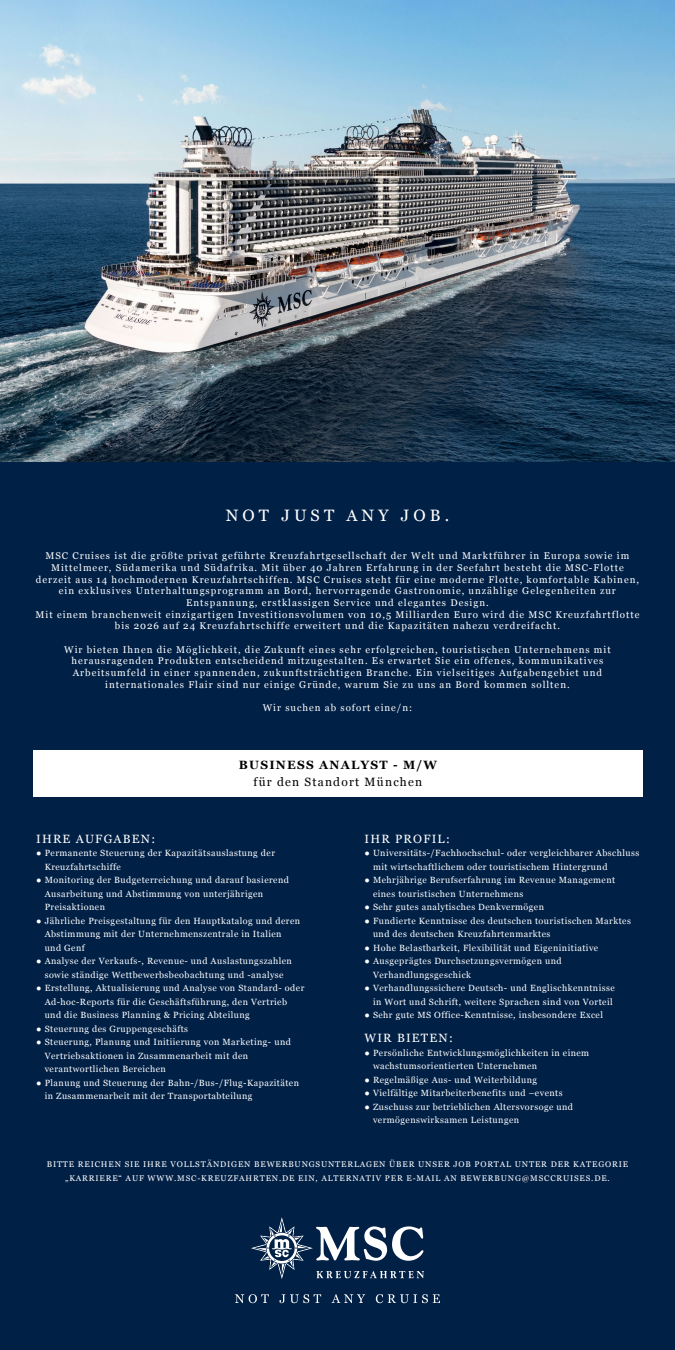
<style>
.page{position:relative;width:675px;height:1350px;background:#fff}
.page>*{position:absolute;margin:0;border:0;box-sizing:border-box;transform-origin:0 0}
.t1{font:16.5px "Georgia";letter-spacing:.25em;color:#fff}
.t2{font:12px "Georgia";letter-spacing:.1em;color:#fff}
.t3{font:12px "Georgia";letter-spacing:.1em;color:#000}
.t4{font:700 12px "Georgia";letter-spacing:.1em;color:#000}
.t5{font:9.75px/11.7px "Georgia";letter-spacing:.1em;color:#fff;text-align:center}
.t6{font:9px/13.5px "Georgia";letter-spacing:.05em;color:#fff}
.t7{font:8.25px/13.5px "Georgia";letter-spacing:.1em;color:#fff;text-align:center}
</style>
<div class="page">
<div style="left:0;top:462px;width:675px;height:888px;background:#002046"></div>
<img style="left:0;top:0;width:675px;height:462px">
<svg style="left:235px;top:1294px;width:34px;height:9px"></svg>
<svg style="left:279px;top:1294px;width:42px;height:9px"></svg>
<svg style="left:331px;top:1294px;width:34px;height:9px"></svg>
<svg style="left:376px;top:1294px;width:64px;height:9px"></svg>
<svg style="left:251px;top:1217px;width:173px;height:62px"></svg>
<div style="left:33px;top:750px;width:610px;height:47px;background:#fff"></div>
<p class="t1" style="left:226px;top:503px;width:225px">NOT JUST ANY JOB.</p>
<p class="t5" style="left:36px;top:550px;width:605px">MSC Cruises ist die größte privat geführte Kreuzfahrtgesellschaft der Welt und Marktführer in Europa sowie im Mittelmeer, Südamerika und Südafrika. Mit über 40 Jahren Erfahrung in der Seefahrt besteht die MSC-Flotte derzeit aus 14 hochmodernen Kreuzfahrtschiffen. MSC Cruises steht für eine moderne Flotte, komfortable Kabinen, ein exklusives Unterhaltungsprogramm an Bord, hervorragende Gastronomie, unzählige Gelegenheiten zur Entspannung, erstklassigen Service und elegantes Design.</p>
<p class="t5" style="left:36px;top:608px;width:605px">Mit einem branchenweit einzigartigen Investitionsvolumen von 10,5 Milliarden Euro wird die MSC Kreuzfahrtflotte bis 2026 auf 24 Kreuzfahrtschiffe erweitert und die Kapazitäten nahezu verdreifacht.</p>
<p class="t5" style="left:64px;top:643px;width:548px">Wir bieten Ihnen die Möglichkeit, die Zukunft eines sehr erfolgreichen, touristischen Unternehmens mit herausragenden Produkten entscheidend mitzugestalten. Es erwartet Sie ein offenes, kommunikatives Arbeitsumfeld in einer spannenden, zukunftsträchtigen Branche. Ein vielseitiges Aufgabengebiet und internationales Flair sind nur einige Gründe, warum Sie zu uns an Bord kommen sollten.</p>
<p class="t5" style="left:263px;top:702px;width:151px">Wir suchen ab sofort eine/n:</p>
<p class="t4" style="left:239px;top:756px;width:200px">BUSINESS ANALYST - M/W</p>
<p class="t3" style="left:254px;top:773px;width:170px">für den Standort München</p>
<p class="t2" style="left:36px;top:830px;width:120px">IHRE AUFGABEN:</p>
<p class="t6" style="left:45px;top:846px;width:232px;text-indent:-9px">● Permanente Steuerung der Kapazitätsauslastung der<br>Kreuzfahrtschiffe</p>
<p class="t6" style="left:45px;top:873px;width:246px;text-indent:-9px">● Monitoring der Budgeterreichung und darauf basierend<br>Ausarbeitung und Abstimmung von unterjährigen<br>Preisaktionen</p>
<p class="t6" style="left:45px;top:913px;width:257px;text-indent:-9px">● Jährliche Preisgestaltung für den Hauptkatalog und deren<br>Abstimmung mit der Unternehmenszentrale in Italien und Genf</p>
<p class="t6" style="left:36px;top:954px;width:257px;text-align:center">● Analyse der Verkaufs-, Revenue- und Auslastungszahlen sowie ständige Wettbewerbsbeobachtung und -analyse</p>
<p class="t6" style="left:45px;top:981px;width:261px;text-indent:-9px">● Erstellung, Aktualisierung und Analyse von Standard- oder<br>Ad-hoc-Reports für die Geschäftsführung, den Vertrieb und die Business Planning &amp; Pricing Abteilung</p>
<p class="t6" style="left:36px;top:1021px;width:154px">● Steuerung des Gruppengeschäfts</p>
<p class="t6" style="left:45px;top:1035px;width:248px;text-indent:-9px">● Steuerung, Planung und Initiierung von Marketing- und<br>Vertriebsaktionen in Zusammenarbeit mit den verantwortlichen Bereichen</p>
<p class="t6" style="left:45px;top:1075px;width:256px;text-indent:-9px">● Planung und Steuerung der Bahn-/Bus-/Flug-Kapazitäten in Zusammenarbeit mit der Transportabteilung</p>
<p class="t2" style="left:364px;top:830px;width:87px">IHR PROFIL:</p>
<p class="t6" style="left:373px;top:846px;width:268px;text-indent:-9px">● Universitäts-/Fachhochschul- oder vergleichbarer Abschluss mit wirtschaftlichem oder touristischem Hintergrund</p>
<p class="t6" style="left:373px;top:873px;width:244px;text-indent:-9px">● Mehrjährige Berufserfahrung im Revenue Management eines touristischen Unternehmens</p>
<p class="t6" style="left:364px;top:900px;width:181px">● Sehr gutes analytisches Denkvermögen</p>
<p class="t6" style="left:373px;top:913px;width:259px;text-indent:-9px">● Fundierte Kenntnisse des deutschen touristischen Marktes und des deutschen Kreuzfahrtenmarktes</p>
<p class="t6" style="left:364px;top:940px;width:235px">● Hohe Belastbarkeit, Flexibilität und Eigeninitiative</p>
<p class="t6" style="left:373px;top:954px;width:190px;text-indent:-9px">● Ausgeprägtes Durchsetzungsvermögen und<br>Verhandlungsgeschick</p>
<p class="t6" style="left:364px;top:981px;width:252px;text-align:right">● Verhandlungssichere Deutsch- und Englischkenntnisse in Wort und Schrift, weitere Sprachen sind von Vorteil</p>
<p class="t6" style="left:364px;top:1008px;width:240px">● Sehr gute MS Office-Kenntnisse, insbesondere Excel</p>
<p class="t2" style="left:364px;top:1029px;width:90px">WIR BIETEN:</p>
<p class="t6" style="left:373px;top:1045px;width:218px;text-indent:-9px">● Persönliche Entwicklungsmöglichkeiten in einem wachstumsorientierten Unternehmen</p>
<p class="t6" style="left:364px;top:1072px;width:174px">● Regelmäßige Aus- und Weiterbildung</p>
<p class="t6" style="left:364px;top:1086px;width:200px">● Vielfältige Mitarbeiterbenefits und –events</p>
<p class="t6" style="left:373px;top:1099px;width:202px;text-indent:-9px">● Zuschuss zur betrieblichen Altersvorsoge und vermögenswirksamen Leistungen</p>
<p class="t7" style="left:47px;top:1157px;width:583px">BITTE REICHEN SIE IHRE VOLLSTÄNDIGEN BEWERBUNGSUNTERLAGEN ÜBER UNSER JOB PORTAL UNTER DER KATEGORIE „KARRIERE“ AUF WWW.MSC-KREUZFAHRTEN.DE EIN, ALTERNATIV PER E-MAIL AN BEWERBUNG@MSCCRUISES.DE.</p>
</div>
